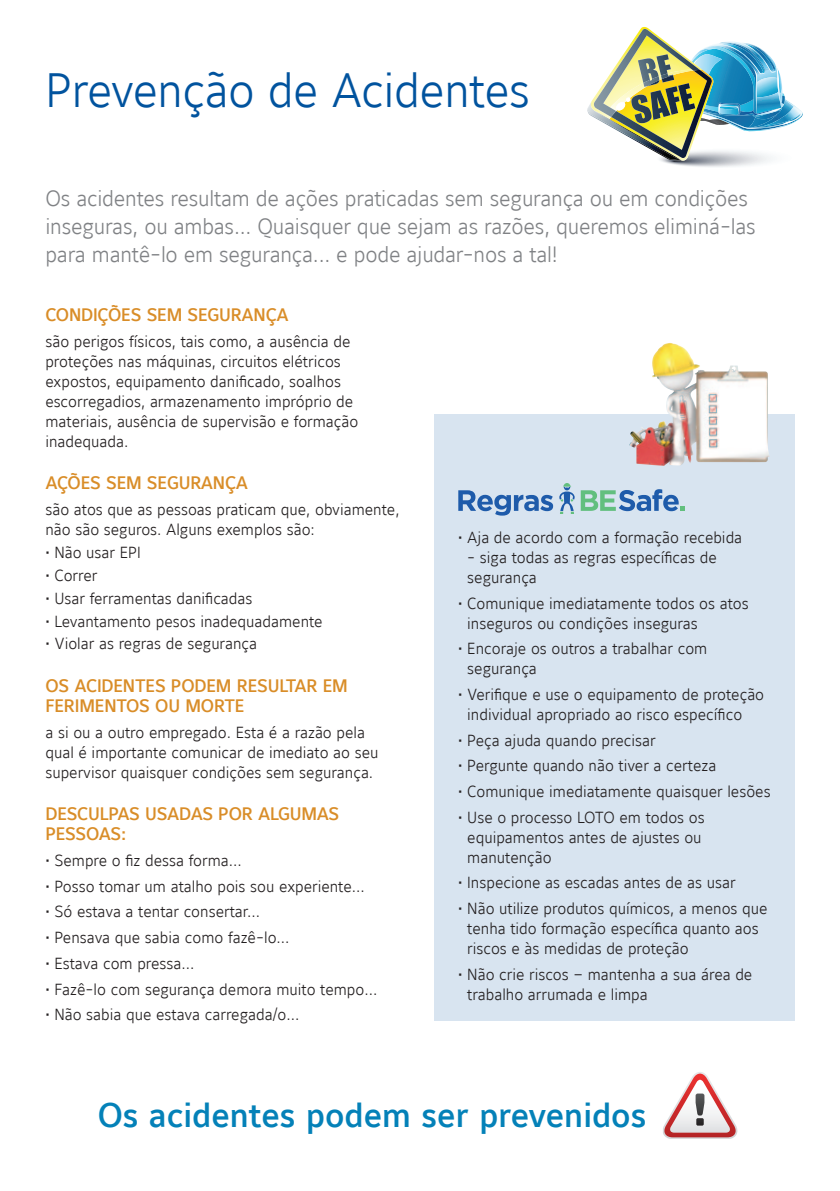
<style>
.page{position:relative;width:840px;height:1191px;background:#fff}
.page>*{position:absolute;margin:0;border:0;box-sizing:border-box;transform-origin:0 0}
.t1{font:48px "Maurea Light Lf";letter-spacing:-.01em;color:#01539e}
.t2{font:34px "Maurea Medium Tf";color:#0481b8}
.t3{font:22px/28px "Maurea Light Lf";letter-spacing:-.01em;color:#808285}
.t4{font:18px/20px "Maurea Medium Tf";letter-spacing:-.01em;color:#d98d28}
.t5{font:16px/20px "Maurea Light Lf";color:#231f20}
</style>
<div class="page">
<img style="left:587px;top:27px;width:216px;height:140px">
<div style="left:434px;top:414px;width:360px;height:606px;background:#d8e4f0"></div>
<img style="left:629px;top:343px;width:64px;height:123px">
<svg style="left:663px;top:1072px;width:74px;height:66px"></svg>
<svg style="left:559px;top:483px;width:15px;height:31px"></svg>
<svg style="left:580px;top:489px;width:104px;height:22px"></svg>
<svg style="left:458px;top:490px;width:95px;height:25px"></svg>
<h1 class="t1" style="left:45px;top:64px;width:486px">Prevenção de Acidentes</h1>
<h3 class="t3" style="left:45px;top:184px;width:711px">Os acidentes resultam de ações praticadas sem segurança ou em condições inseguras, ou ambas... Quaisquer que sejam as razões, queremos eliminá-las para mantê-lo em segurança... e pode ajudar-nos a tal!</h3>
<p class="t4" style="left:45px;top:305px;width:245px">CONDIÇÕES SEM SEGURANÇA</p>
<p class="t5" style="left:45px;top:331px;width:314px">são perigos físicos, tais como, a ausência de proteções nas máquinas, circuitos elétricos expostos, equipamento danificado, soalhos escorregadios, armazenamento impróprio de materiais, ausência de supervisão e formação inadequada.</p>
<p class="t4" style="left:45px;top:474px;width:204px">AÇÕES SEM SEGURANÇA</p>
<p class="t5" style="left:45px;top:500px;width:355px">são atos que as pessoas praticam que, obviamente, não são seguros. Alguns exemplos são:</p>
<p class="t5" style="left:45px;top:542px;width:97px">• Não usar EPI</p>
<p class="t5" style="left:45px;top:565px;width:53px">• Correr</p>
<p class="t5" style="left:45px;top:588px;width:208px">• Usar ferramentas danificadas</p>
<p class="t5" style="left:45px;top:611px;width:279px">• Levantamento pesos inadequadamente</p>
<p class="t5" style="left:45px;top:634px;width:213px">• Violar as regras de segurança</p>
<p class="t4" style="left:45px;top:676px;width:304px">OS ACIDENTES PODEM RESULTAR EM<br>FERIMENTOS OU MORTE</p>
<p class="t5" style="left:45px;top:722px;width:334px">a si ou a outro empregado. Esta é a razão pela qual é importante comunicar de imediato ao seu supervisor quaisquer condições sem segurança.</p>
<p class="t4" style="left:45px;top:804px;width:295px">DESCULPAS USADAS POR ALGUMAS<br>PESSOAS:</p>
<p class="t5" style="left:45px;top:850px;width:198px">• Sempre o fiz dessa forma...</p>
<p class="t5" style="left:45px;top:876px;width:321px">• Posso tomar um atalho pois sou experiente...</p>
<p class="t5" style="left:45px;top:902px;width:216px">• Só estava a tentar consertar...</p>
<p class="t5" style="left:45px;top:927px;width:245px">• Pensava que sabia como fazê-lo...</p>
<p class="t5" style="left:45px;top:953px;width:150px">• Estava com pressa...</p>
<p class="t5" style="left:45px;top:979px;width:333px">• Fazê-lo com segurança demora muito tempo...</p>
<p class="t5" style="left:45px;top:1004px;width:255px">• Não sabia que estava carregada/o...</p>
<p class="t5" style="left:458px;top:527px;width:285px">• Aja de acordo com a formação recebida</p>
<p class="t5" style="left:467px;top:547px;width:251px">- siga todas as regras específicas de segurança</p>
<p class="t5" style="left:467px;top:593px;width:283px;text-indent:-9px">• Comunique imediatamente todos os atos inseguros ou condições inseguras</p>
<p class="t5" style="left:467px;top:639px;width:241px;text-indent:-9px">• Encoraje os outros a trabalhar com segurança</p>
<p class="t5" style="left:467px;top:684px;width:298px;text-indent:-9px">• Verifique e use o equipamento de proteção individual apropriado ao risco específico</p>
<p class="t5" style="left:458px;top:730px;width:199px">• Peça ajuda quando precisar</p>
<p class="t5" style="left:458px;top:756px;width:259px">• Pergunte quando não tiver a certeza</p>
<p class="t5" style="left:458px;top:781px;width:314px">• Comunique imediatamente quaisquer lesões</p>
<p class="t5" style="left:467px;top:807px;width:239px;text-indent:-9px">• Use o processo LOTO em todos os equipamentos antes de ajustes ou manutenção</p>
<p class="t5" style="left:458px;top:873px;width:279px">• Inspecione as escadas antes de as usar</p>
<p class="t5" style="left:467px;top:898px;width:302px;text-indent:-9px">• Não utilize produtos químicos, a menos que tenha tido formação específica quanto aos riscos e às medidas de proteção</p>
<p class="t5" style="left:467px;top:964px;width:286px;text-indent:-9px">• Não crie riscos – mantenha a sua área de trabalho arrumada e limpa</p>
<h2 class="t2" style="left:98px;top:1095px;width:550px">OS ACIDENTES PODEM SER PREVENIDOS</h2>
</div>
